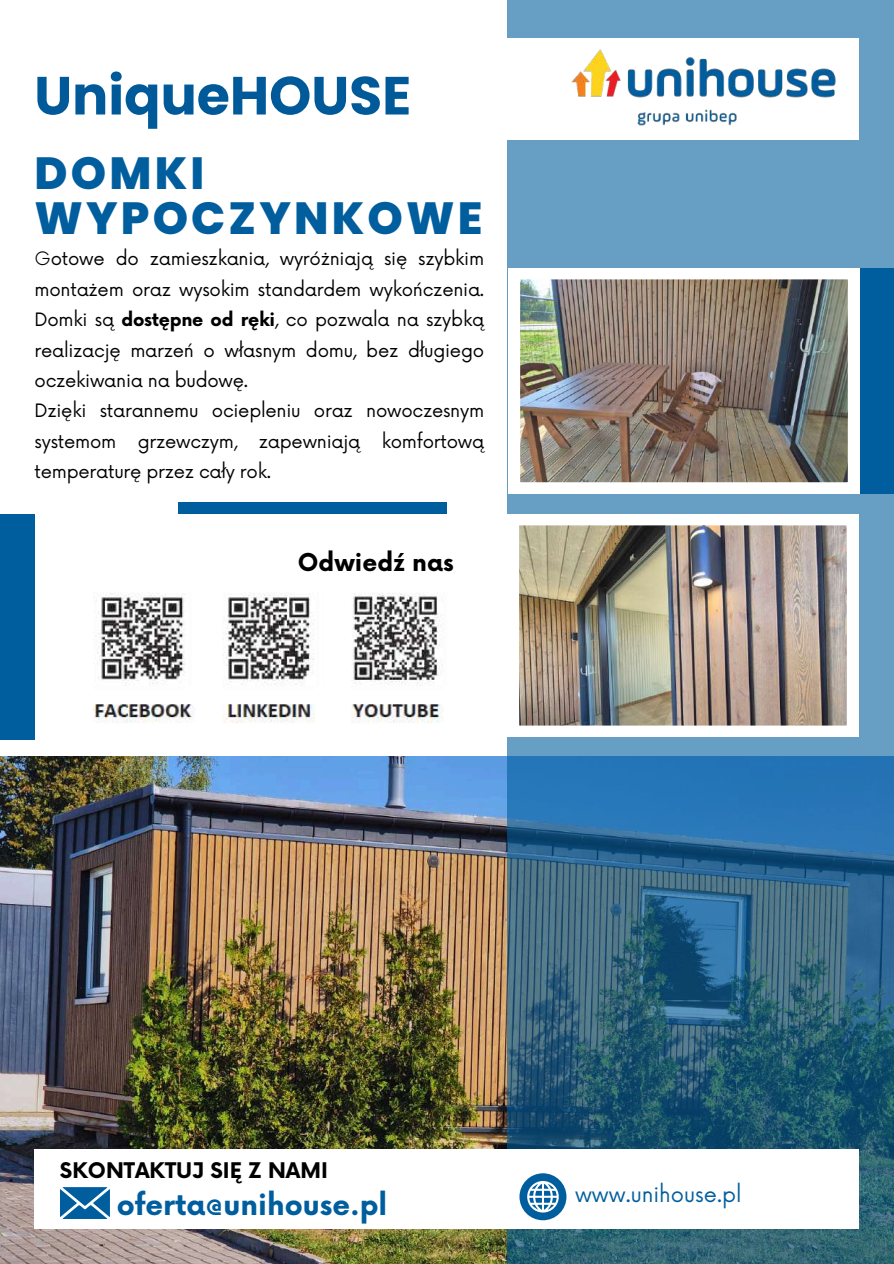
<style>
.page{position:relative;width:894px;height:1264px;background:#fff}
.page>*{position:absolute;margin:0;border:0;box-sizing:border-box;transform-origin:0 0}
.t1{font:700 53.7px "Poppins";color:#005a9a}
.t2{font:800 45px/45px "Poppins";letter-spacing:.07em;color:#005e9e}
.t3{font:700 28.5px "Now";color:#005e9e}
.t4{font:700 24px "Now";color:#000}
.t5{font:700 21px "Now";color:#000}
.t6{font:21px "Now";color:#005e9e}
.t7{font:18px/30.3px "Now";letter-spacing:-.015em;color:#000}
.s1{font-weight:300}
.s2{font-weight:700}
</style>
<div class="page">
<img style="left:0;top:756px;width:507px;height:507px">
<svg style="left:507px;top:0;width:386px;height:1263px;background:#41799c"></svg>
<div style="left:858px;top:268px;width:35px;height:225px;background:#005e9e"></div>
<img style="left:507px;top:514px;width:350px;height:222px">
<img style="left:508px;top:268px;width:350px;height:225px">
<div style="left:179px;top:503px;width:267px;height:11px;background:#005e9e"></div>
<div style="left:35px;top:1149px;width:823px;height:79px;background:#fff"></div>
<div style="left:17px;top:39px;width:841px;height:101px;background:#fff"></div>
<div style="left:0;top:514px;width:34px;height:225px;background:#005e9e"></div>
<img style="left:637px;top:109px;width:100px;height:17px">
<img style="left:571px;top:49px;width:265px;height:49px">
<img style="left:93px;top:593px;width:351px;height:130px">
<svg style="left:519px;top:1173px;width:47px;height:47px"></svg>
<svg style="left:60px;top:1187px;width:49px;height:31px;background:#317db0"></svg>
<h1 class="t1" style="left:34px;top:58px;width:378px">UniqueHOUSE</h1>
<h2 class="t2" style="left:35px;top:151px;width:449px">DOMKI<br>WYPOCZYNKOWE</h2>
<p class="t7" style="left:35px;top:245px;width:451px"><span class="s1">G</span>otowe do zamieszkania, wyróżniają się szybkim montażem oraz wysokim standardem wykończenia.<br>Domki są <span class="s2">dostępne od ręki</span>, co pozwala na szybką realizację marzeń o własnym domu, bez długiego oczekiwania na budowę.<br>Dzięki starannemu ociepleniu oraz nowoczesnym systemom grzewczym, zapewniają komfortową temperaturę przez cały rok.</p>
<h3 class="t4" style="left:298px;top:550px;width:157px">Odwiedź nas</h3>
<p class="t5" style="left:60px;top:1158px;width:269px">SKONTAKTUJ SIĘ Z NAMI</p>
<h3 class="t3" style="left:117px;top:1188px;width:272px">oferta@unihouse.pl</h3>
<p class="t6" style="left:575px;top:1183px;width:168px">www.unihouse.pl</p>
</div>
